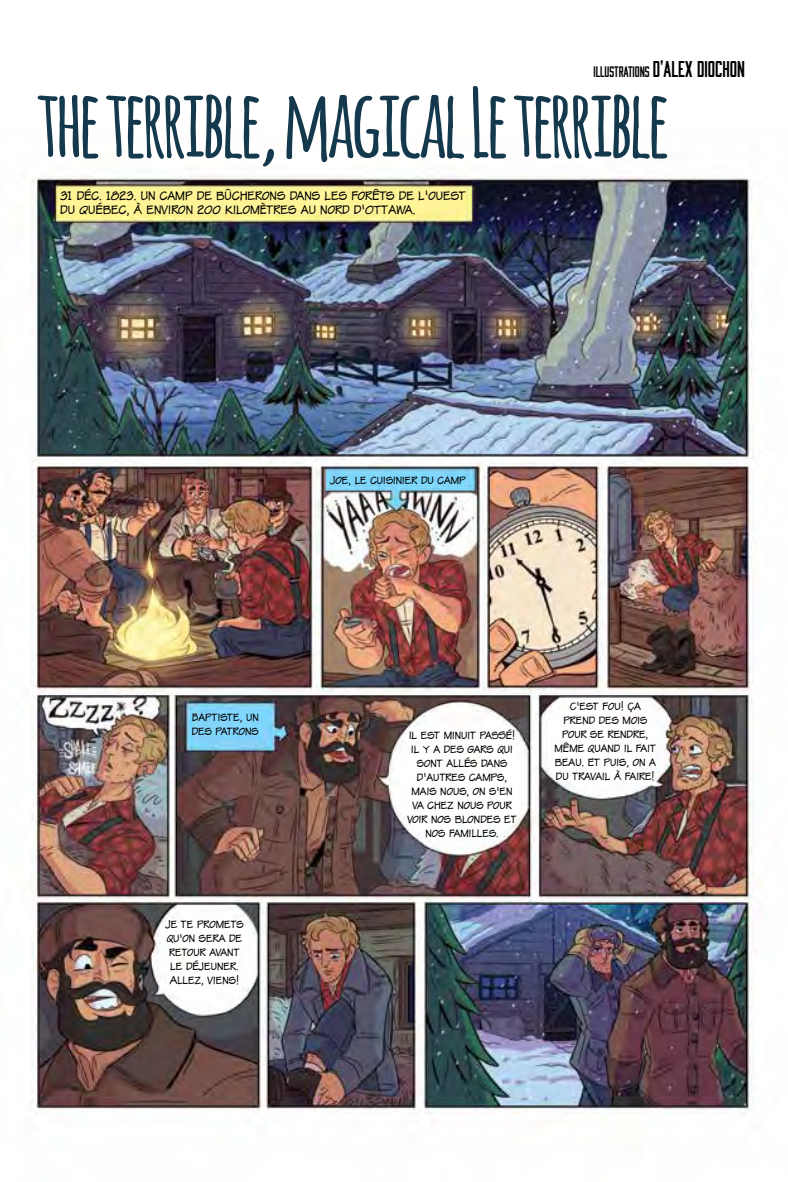
<style>
.page{position:relative;width:788px;height:1182px;background:#fff}
.page>*{position:absolute;margin:0;border:0;box-sizing:border-box;transform-origin:0 0}
.t1{font:700 92.92px "Amatic";letter-spacing:-.03em;color:#14394d}
.t2{font:14px "Abolition Round";color:#000}
.t3{font:12.25px/14px "Delegat";color:#000}
.t4{font:10.5px/14px "Delegat";color:#000;text-align:center}
.s1{font-size:21px}
</style>
<div class="page">
<img style="left:31px;top:175px;width:731px;height:939px">
<h2 class="t2" style="left:593px;top:63px;width:153px">ILLUSTRATIONS <span class="s1">D'ALEX DIOCHON</span></h2>
<h1 class="t1" style="left:37px;top:57px;width:633px">the terrible, magical Le terrible</h1>
<p class="t3" style="left:60px;top:188px;width:407px">31 DÉC. 1823. UN CAMP DE BÛCHERONS DANS LES FORÊTS DE L'OUEST<br>DU QUÉBEC, À ENVIRON 200 KILOMÈTRES AU NORD D'OTTAWA.</p>
<p class="t4" style="left:330px;top:473px;width:137px">JOE, LE CUISINIER DU CAMP</p>
<p class="t4" style="left:192px;top:710px;width:69px;text-align:left">BAPTISTE, UN<br>DES PATRONS</p>
<p class="t4" style="left:165px;top:917px;width:80px">JE TE PROMETS<br>QU'ON SERA DE<br>RETOUR AVANT<br>LE DÉJEUNER.<br>ALLEZ, VIENS!</p>
<p class="t4" style="left:407px;top:728px;width:111px">IL EST MINUIT PASSÉ!<br>IL Y A DES GARS QUI<br>SONT ALLÉS DANS<br>D'AUTRES CAMPS,<br>MAIS NOUS, ON S'EN<br>VA CHEZ NOUS POUR<br>VOIR NOS BLONDES ET<br>NOS FAMILLES.</p>
<p class="t4" style="left:554px;top:698px;width:103px">C'EST FOU! ÇA<br>PREND DES MOIS<br>POUR SE RENDRE,<br>MÊME QUAND IL FAIT<br>BEAU. ET PUIS, ON A<br>DU TRAVAIL À FAIRE!</p>
</div>
